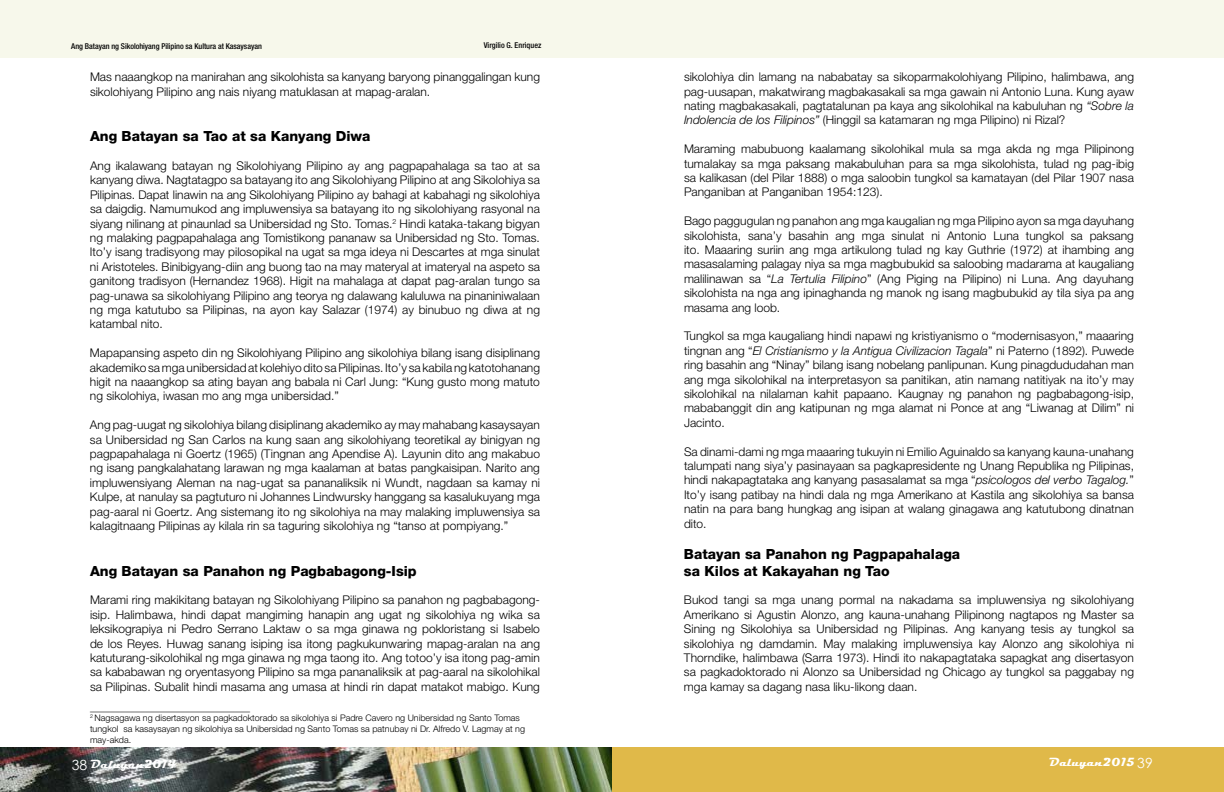
<style>
.page{position:relative;width:1224px;height:792px;background:#fff}
.page>*{position:absolute;margin:0;border:0;box-sizing:border-box;transform-origin:0 0}
.t1{font:800 14px/16.8px "Helvetica Neue LT Pro";color:#000}
.t2{font:300 12px/14.4px "Helvetica Neue LT Pro";color:#000;text-align:justify}
.t3{font:700 12px "Magneto";color:#fff}
.t4{font:300 10px "Helvetica Neue LT Pro";color:#000}
.t5{font:300 9px/10.8px "Helvetica Neue LT Pro";color:#000}
.t6{font:500 condensed 8px "Helvetica Neue LT Pro";letter-spacing:-.005em;color:#000}
.t7{font:700 8px "Arial";color:#000}
.s1{font-style:italic}
.s2{font-family:"Century Gothic";font-weight:400;font-size:14px}
</style>
<div class="page">
<img style="left:1px;top:747px;width:612px;height:45px">
<div style="left:613px;top:747px;width:611px;height:45px;background:#e0b949"></div>
<div style="left:1px;top:0;width:1223px;height:57px;background:#f7f8eb"></div>
<p class="t7" style="left:449px;top:36px;width:93px">Joanne Visaya Manzano</p>
<p class="t6" style="left:71px;top:41px;width:192px">Ang Batayan ng Sikolohiyang Pilipino sa Kultura at Kasaysayan</p>
<p class="t6" style="left:484px;top:41px;width:59px">Virgilio G. Enriquez</p>
<p class="t2" style="left:90px;top:70px;width:452px">Mas naaangkop na manirahan ang sikolohista sa kanyang baryong pinanggalingan kung sikolohiyang Pilipino ang nais niyang matuklasan at mapag-aralan.</p>
<p class="t1" style="left:90px;top:128px;width:282px">Ang Batayan sa Tao at sa Kanyang Diwa</p>
<p class="t2" style="left:90px;top:158px;width:452px">Ang ikalawang batayan ng Sikolohiyang Pilipino ay ang pagpapahalaga sa tao at sa kanyang diwa. Nagtatagpo sa batayang ito ang Sikolohiyang Pilipino at ang Sikolohiya sa Pilipinas. Dapat linawin na ang Sikolohiyang Pilipino ay bahagi at kabahagi ng sikolohiya sa daigdig. Namumukod ang impluwensiya sa batayang ito ng sikolohiyang rasyonal na siyang nilinang at pinaunlad sa Unibersidad ng Sto. Tomas.<sup>2</sup> Hindi kataka-takang bigyan ng malaking pagpapahalaga ang Tomistikong pananaw sa Unibersidad ng Sto. Tomas.<br>Ito’y isang tradisyong may pilosopikal na ugat sa mga ideya ni Descartes at mga sinulat ni Aristoteles. Binibigyang-diin ang buong tao na may materyal at imateryal na aspeto sa ganitong tradisyon (Hernandez 1968). Higit na mahalaga at dapat pag-aralan tungo sa pag-unawa sa sikolohiyang Pilipino ang teorya ng dalawang kaluluwa na pinaniniwalaan ng mga katutubo sa Pilipinas, na ayon kay Salazar (1974) ay binubuo ng diwa at ng katambal nito.</p>
<p class="t2" style="left:90px;top:346px;width:452px">Mapapansing aspeto din ng Sikolohiyang Pilipino ang sikolohiya bilang isang disiplinang akademiko sa mga unibersidad at kolehiyo dito sa Pilipinas. Ito’y sa kabila ng katotohanang higit na naaangkop sa ating bayan ang babala ni Carl Jung: “Kung gusto mong matuto ng sikolohiya, iwasan mo ang mga unibersidad.”</p>
<p class="t2" style="left:90px;top:418px;width:452px">Ang pag-uugat ng sikolohiya bilang disiplinang akademiko ay may mahabang kasaysayan sa Unibersidad ng San Carlos na kung saan ang sikolohiyang teoretikal ay binigyan ng pagpapahalaga ni Goertz (1965) (Tingnan ang Apendise A). Layunin dito ang makabuo ng isang pangkalahatang larawan ng mga kaalaman at batas pangkaisipan. Narito ang impluwensiyang Aleman na nag-ugat sa pananaliksik ni Wundt, nagdaan sa kamay ni Kulpe, at nanulay sa pagtuturo ni Johannes Lindwursky hanggang sa kasalukuyang mga pag-aaral ni Goertz. Ang sistemang ito ng sikolohiya na may malaking impluwensiya sa kalagitnaang Pilipinas ay kilala rin sa taguring sikolohiya ng “tanso at pompiyang.”</p>
<p class="t1" style="left:90px;top:562px;width:328px">Ang Batayan sa Panahon ng Pagbabagong-Isip</p>
<p class="t2" style="left:90px;top:593px;width:452px">Marami ring makikitang batayan ng Sikolohiyang Pilipino sa panahon ng pagbabagong&shy;isip. Halimbawa, hindi dapat mangiming hanapin ang ugat ng sikolohiya ng wika sa leksikograpiya ni Pedro Serrano Laktaw o sa mga ginawa ng pokloristang si Isabelo de los Reyes. Huwag sanang isiping isa itong pagkukunwaring mapag-aralan na ang katuturang-sikolohikal ng mga ginawa ng mga taong ito. Ang totoo’y isa itong pag-amin sa kababawan ng oryentasyong Pilipino sa mga pananaliksik at pag-aaral na sikolohikal sa Pilipinas. Subalit hindi masama ang umasa at hindi rin dapat matakot mabigo. Kung</p>
<p class="t4" style="left:90px;top:701px;width:161px">________________________________</p>
<p class="t5" style="left:90px;top:713px;width:437px"><sup>2</sup> Nagsagawa ng disertasyon sa pagkadoktorado sa sikolohiya si Padre Cavero ng Unibersidad ng Santo Tomas tungkol sa kasaysayan ng sikolohiya sa Unibersidad ng Santo Tomas sa patnubay ni Dr. Alfredo V. Lagmay at ng may-akda.</p>
<p class="t2" style="left:684px;top:70px;width:452px">sikolohiya din lamang na nababatay sa sikoparmakolohiyang Pilipino, halimbawa, ang pag-uusapan, makatwirang magbakasakali sa mga gawain ni Antonio Luna. Kung ayaw nating magbakasakali, pagtatalunan pa kaya ang sikolohikal na kabuluhan ng <span class="s1">“Sobre la Indolencia de los Filipinos”</span> (Hinggil sa katamaran ng mga Pilipino) ni Rizal?</p>
<p class="t2" style="left:684px;top:142px;width:452px">Maraming mabubuong kaalamang sikolohikal mula sa mga akda ng mga Pilipinong tumalakay sa mga paksang makabuluhan para sa mga sikolohista, tulad ng pag-ibig sa kalikasan (del Pilar 1888) o mga saloobin tungkol sa kamatayan (del Pilar 1907 nasa Panganiban at Panganiban 1954:123).</p>
<p class="t2" style="left:684px;top:214px;width:452px">Bago paggugulan ng panahon ang mga kaugalian ng mga Pilipino ayon sa mga dayuhang sikolohista, sana’y basahin ang mga sinulat ni Antonio Luna tungkol sa paksang ito. Maaaring suriin ang mga artikulong tulad ng kay Guthrie (1972) at ihambing ang masasalaming palagay niya sa mga magbubukid sa saloobing madarama at kaugaliang malilinawan sa “<span class="s1">La Tertulia Filipino</span>” (Ang Piging na Pilipino) ni Luna. Ang dayuhang sikolohista na nga ang ipinaghanda ng manok ng isang magbubukid ay tila siya pa ang masama ang loob.</p>
<p class="t2" style="left:684px;top:329px;width:452px">Tungkol sa mga kaugaliang hindi napawi ng kristiyanismo o “modernisasyon,” maaaring tingnan ang “<span class="s1">El Cristianismo y la Antigua Civilizacion Tagala</span>” ni Paterno (1892). Puwede ring basahin ang “Ninay” bilang isang nobelang panlipunan. Kung pinagdududahan man ang mga sikolohikal na interpretasyon sa panitikan, atin namang natitiyak na ito’y may sikolohikal na nilalaman kahit papaano. Kaugnay ng panahon ng pagbabagong-isip, mababanggit din ang katipunan ng mga alamat ni Ponce at ang “Liwanag at Dilim” ni Jacinto.</p>
<p class="t2" style="left:684px;top:444px;width:452px">Sa dinami-dami ng mga maaaring tukuyin ni Emilio Aguinaldo sa kanyang kauna-unahang talumpati nang siya’y pasinayaan sa pagkapresidente ng Unang Republika ng Pilipinas, hindi nakapagtataka ang kanyang pasasalamat sa mga “<span class="s1">psicologos del verbo Tagalog.</span>” Ito’y isang patibay na hindi dala ng mga Amerikano at Kastila ang sikolohiya sa bansa natin na para bang hungkag ang isipan at walang ginagawa ang katutubong dinatnan dito.</p>
<p class="t1" style="left:684px;top:545px;width:278px">Batayan sa Panahon ng Pagpapahalaga sa Kilos at Kakayahan ng Tao</p>
<p class="t2" style="left:684px;top:593px;width:452px">Bukod tangi sa mga unang pormal na nakadama sa impluwensiya ng sikolohiyang Amerikano si Agustin Alonzo, ang kauna-unahang Pilipinong nagtapos ng Master sa Sining ng Sikolohiya sa Unibersidad ng Pilipinas. Ang kanyang tesis ay tungkol sa sikolohiya ng damdamin. May malaking impluwensiya kay Alonzo ang sikolohiya ni Thorndike, halimbawa (Sarra 1973). Hindi ito nakapagtataka sapagkat ang disertasyon sa pagkadoktorado ni Alonzo sa Unibersidad ng Chicago ay tungkol sa paggabay ng mga kamay sa dagang nasa liku-likong daan.</p>
<p class="t3" style="left:1049px;top:755px;width:105px">Daluyan2015 <span class="s2">39</span></p>
<p class="t3" style="left:72px;top:757px;width:106px"><span class="s2">38</span> Daluyan2014</p>
<p class="t3" style="left:1047px;top:757px;width:105px">Daluyan2014<span class="s2">39</span></p>
</div>
